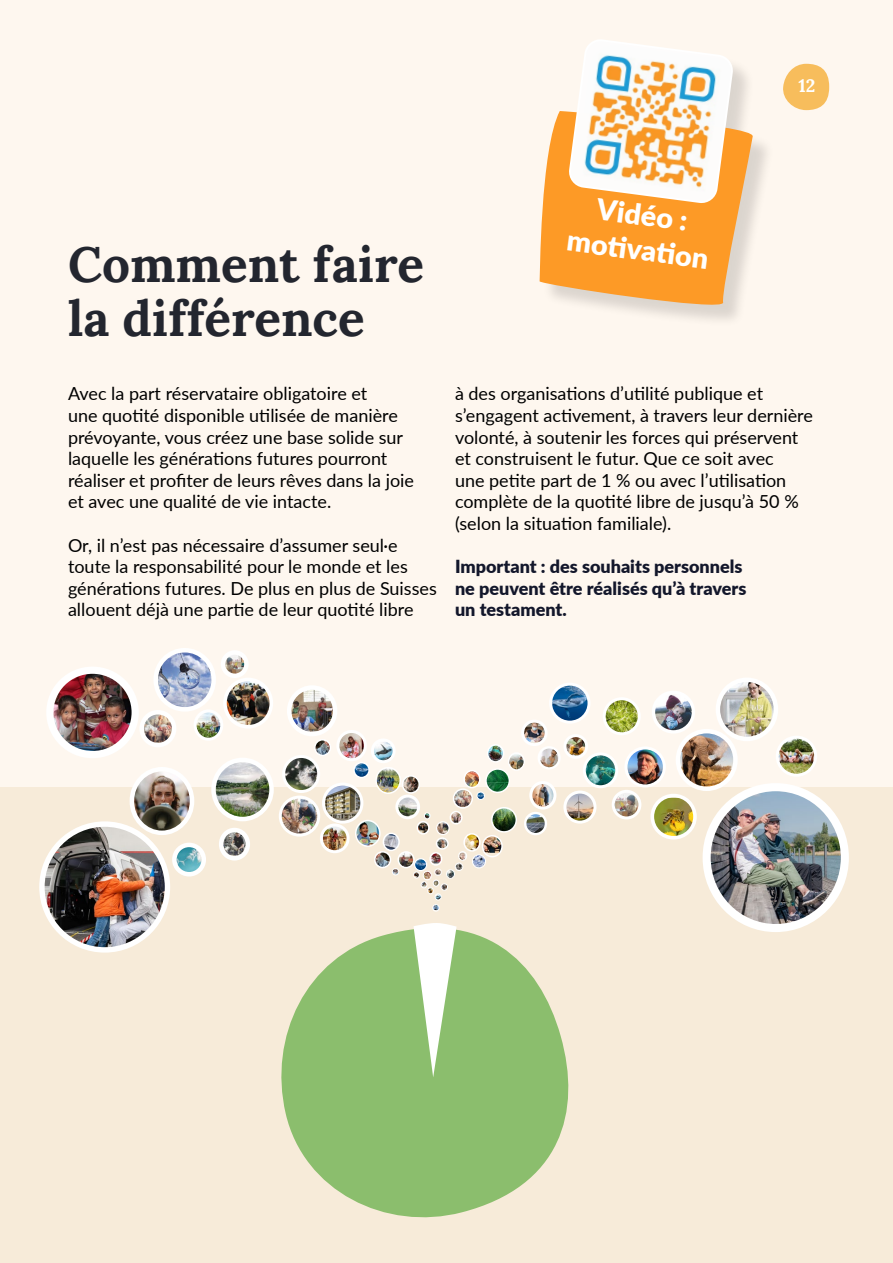
<style>
.page{position:relative;width:893px;height:1263px;background:#fff}
.page>*{position:absolute;margin:0;border:0;box-sizing:border-box;transform-origin:0 0}
.t1{font:49.5px/54px "Lora";color:#23262f}
.t2{font:900 28.8px/34.5px "Lato";color:#fff;text-align:center}
.t3{font:18px/21.6px "Lato";color:#000}
.t4{font:900 18px/21.6px "Lato";color:#13172b}
.t5{font:18px "Lora";color:#fff}
</style>
<div class="page">
<div style="left:0;top:0;width:893px;height:1114px;background:#fef7ef"></div>
<div style="left:0;top:787px;width:893px;height:476px;background:#f7ebd9"></div>
<div style="left:542px;top:42px;width:233px;height:285px;background:#000;opacity:.14"></div>
<svg style="left:539px;top:40px;width:215px;height:273px"></svg>
<img style="left:492px;top:808px;width:24px;height:24px;border-radius:12px">
<div style="left:491px;top:807px;width:26px;height:26px;border:2px solid #fff;border-radius:50%"></div>
<img style="left:678px;top:731px;width:57px;height:58px;border-radius:29px">
<div style="left:676px;top:729px;width:62px;height:62px;border:4px solid #fff;border-radius:50%"></div>
<img style="left:523px;top:721px;width:23px;height:24px;border-radius:12px">
<div style="left:521px;top:720px;width:27px;height:26px;border:3px solid #fff;border-radius:50%"></div>
<img style="left:485px;top:837px;width:15px;height:16px">
<div style="left:482px;top:835px;width:21px;height:22px;border:2px solid #fff;border-radius:50%"></div>
<img style="left:486px;top:769px;width:23px;height:23px;border-radius:12px">
<div style="left:485px;top:768px;width:25px;height:25px;border:2px solid #fff;border-radius:50%"></div>
<img style="left:42px;top:824px;width:125px;height:126px;border-radius:63px">
<div style="left:39px;top:821px;width:131px;height:131px;border:5px solid #fff;border-radius:50%"></div>
<img style="left:174px;top:845px;width:30px;height:29px;border-radius:15px">
<div style="left:172px;top:843px;width:34px;height:33px;border:4px solid #fff;border-radius:50%"></div>
<img style="left:340px;top:734px;width:23px;height:23px">
<div style="left:336px;top:730px;width:31px;height:31px;border:3px solid #fff;border-radius:50%"></div>
<img style="left:289px;top:687px;width:46px;height:47px;border-radius:23px">
<div style="left:287px;top:685px;width:50px;height:51px;border:4px solid #fff;border-radius:50%"></div>
<div style="left:413px;top:871px;width:7px;height:7px;border:1px solid #fff;border-radius:50%"></div>
<img style="left:490px;top:747px;width:11px;height:13px">
<div style="left:487px;top:744px;width:17px;height:19px;border:2px solid #fff;border-radius:50%"></div>
<img style="left:453px;top:789px;width:19px;height:19px;border-radius:9px">
<div style="left:453px;top:788px;width:20px;height:21px;border:2px solid #fff;border-radius:50%"></div>
<svg style="left:477px;top:792px;width:7px;height:7px"></svg>
<div style="left:477px;top:792px;width:8px;height:8px;border:1px solid #fff;border-radius:50%"></div>
<img style="left:707px;top:787px;width:138px;height:141px">
<div style="left:703px;top:783px;width:146px;height:149px;border:8px solid #fff;border-radius:50%"></div>
<img style="left:604px;top:699px;width:35px;height:35px;border-radius:18px">
<div style="left:603px;top:697px;width:38px;height:38px;border:3px solid #fff;border-radius:50%"></div>
<img style="left:222px;top:831px;width:25px;height:24px">
<div style="left:219px;top:828px;width:31px;height:32px;border:4px solid #fff;border-radius:50%"></div>
<img style="left:532px;top:784px;width:23px;height:24px">
<div style="left:529px;top:781px;width:27px;height:28px;border:3px solid #fff;border-radius:50%"></div>
<img style="left:397px;top:796px;width:22px;height:22px;border-radius:11px">
<div style="left:395px;top:794px;width:25px;height:25px;border:3px solid #fff;border-radius:50%"></div>
<img style="left:565px;top:735px;width:22px;height:22px;border-radius:11px">
<div style="left:563px;top:734px;width:25px;height:25px;border:3px solid #fff;border-radius:50%"></div>
<img style="left:375px;top:852px;width:15px;height:15px;border-radius:8px">
<div style="left:374px;top:851px;width:17px;height:17px;border:2px solid #fff;border-radius:50%"></div>
<img style="left:655px;top:799px;width:39px;height:39px">
<div style="left:650px;top:794px;width:47px;height:45px;border:4px solid #fff;border-radius:50%"></div>
<img style="left:655px;top:694px;width:37px;height:38px">
<div style="left:652px;top:691px;width:43px;height:42px;border:3px solid #fff;border-radius:50%"></div>
<img style="left:525px;top:813px;width:21px;height:21px;border-radius:10px">
<div style="left:524px;top:812px;width:23px;height:23px;border:2px solid #fff;border-radius:50%"></div>
<img style="left:584px;top:754px;width:33px;height:33px;border-radius:16px">
<div style="left:583px;top:752px;width:35px;height:36px;border:3px solid #fff;border-radius:50%"></div>
<img style="left:567px;top:794px;width:28px;height:26px">
<div style="left:563px;top:790px;width:33px;height:34px;border:3px solid #fff;border-radius:50%"></div>
<div style="left:472px;top:854px;width:14px;height:14px;border:1px solid #fff;border-radius:50%"></div>
<img style="left:626px;top:748px;width:38px;height:38px;border-radius:19px">
<div style="left:624px;top:746px;width:42px;height:41px;border:3px solid #fff;border-radius:50%"></div>
<img style="left:551px;top:684px;width:38px;height:38px;border-radius:19px">
<div style="left:549px;top:683px;width:41px;height:41px;border:3px solid #fff;border-radius:50%"></div>
<img style="left:466px;top:773px;width:12px;height:15px">
<div style="left:463px;top:770px;width:18px;height:18px;border:2px solid #fff;border-radius:50%"></div>
<img style="left:511px;top:755px;width:11px;height:13px">
<div style="left:508px;top:752px;width:17px;height:19px;border:2px solid #fff;border-radius:50%"></div>
<img style="left:613px;top:791px;width:27px;height:27px;border-radius:13px">
<div style="left:612px;top:790px;width:29px;height:29px;border:3px solid #fff;border-radius:50%"></div>
<img style="left:372px;top:740px;width:22px;height:22px;border-radius:11px">
<div style="left:371px;top:738px;width:25px;height:25px;border:3px solid #fff;border-radius:50%"></div>
<img style="left:398px;top:852px;width:16px;height:15px;border-radius:8px">
<div style="left:397px;top:851px;width:18px;height:17px;border:2px solid #fff;border-radius:50%"></div>
<img style="left:315px;top:740px;width:15px;height:15px;border-radius:8px">
<div style="left:314px;top:739px;width:17px;height:17px;border:2px solid #fff;border-radius:50%"></div>
<img style="left:54px;top:670px;width:77px;height:80px">
<div style="left:46px;top:667px;width:93px;height:91px;border:7px solid #fff;border-radius:50%"></div>
<img style="left:354px;top:763px;width:15px;height:14px;border-radius:8px">
<div style="left:353px;top:762px;width:17px;height:16px;border:2px solid #fff;border-radius:50%"></div>
<img style="left:216px;top:763px;width:53px;height:56px">
<div style="left:211px;top:758px;width:63px;height:63px;border:4px solid #fff;border-radius:50%"></div>
<img style="left:718px;top:682px;width:55px;height:55px">
<div style="left:716px;top:677px;width:62px;height:64px;border:4px solid #fff;border-radius:50%"></div>
<img style="left:228px;top:679px;width:40px;height:45px">
<div style="left:223px;top:678px;width:50px;height:51px;border:4px solid #fff;border-radius:50%"></div>
<img style="left:158px;top:653px;width:53px;height:54px">
<div style="left:153px;top:648px;width:63px;height:64px;border:4px solid #fff;border-radius:50%"></div>
<img style="left:284px;top:756px;width:35px;height:35px;border-radius:18px">
<div style="left:282px;top:755px;width:38px;height:38px;border:3px solid #fff;border-radius:50%"></div>
<img style="left:198px;top:713px;width:21px;height:24px">
<div style="left:194px;top:709px;width:29px;height:32px;border:3px solid #fff;border-radius:50%"></div>
<img style="left:378px;top:770px;width:21px;height:21px">
<div style="left:375px;top:767px;width:26px;height:27px;border:2px solid #fff;border-radius:50%"></div>
<img style="left:357px;top:820px;width:21px;height:24px">
<div style="left:355px;top:820px;width:26px;height:27px;border:2px solid #fff;border-radius:50%"></div>
<img style="left:280px;top:797px;width:39px;height:38px;border-radius:19px">
<div style="left:279px;top:795px;width:41px;height:41px;border:3px solid #fff;border-radius:50%"></div>
<img style="left:323px;top:784px;width:39px;height:38px;border-radius:19px">
<div style="left:322px;top:782px;width:41px;height:42px;border:3px solid #fff;border-radius:50%"></div>
<img style="left:777px;top:737px;width:39px;height:38px;border-radius:19px">
<div style="left:776px;top:736px;width:41px;height:41px;border:3px solid #fff;border-radius:50%"></div>
<img style="left:383px;top:833px;width:15px;height:17px">
<div style="left:383px;top:833px;width:17px;height:18px;border:2px solid #fff;border-radius:50%"></div>
<img style="left:402px;top:776px;width:17px;height:17px;border-radius:8px">
<div style="left:402px;top:775px;width:18px;height:19px;border:2px solid #fff;border-radius:50%"></div>
<img style="left:324px;top:827px;width:22px;height:25px">
<div style="left:320px;top:823px;width:30px;height:30px;border:3px solid #fff;border-radius:50%"></div>
<img style="left:539px;top:747px;width:20px;height:21px;border-radius:10px">
<div style="left:538px;top:746px;width:23px;height:23px;border:2px solid #fff;border-radius:50%"></div>
<img style="left:144px;top:715px;width:29px;height:29px">
<div style="left:139px;top:710px;width:37px;height:37px;border:4px solid #fff;border-radius:50%"></div>
<img style="left:223px;top:652px;width:23px;height:24px;border-radius:12px">
<div style="left:221px;top:650px;width:28px;height:28px;border:4px solid #fff;border-radius:50%"></div>
<img style="left:132px;top:772px;width:60px;height:61px">
<div style="left:130px;top:767px;width:64px;height:68px;border:4px solid #fff;border-radius:50%"></div>
<svg style="left:392px;top:868px;width:7px;height:7px"></svg>
<div style="left:392px;top:868px;width:7px;height:7px;border:1px solid #fff;border-radius:50%"></div>
<img style="left:414px;top:811px;width:71px;height:96px">
<div style="left:434px;top:868px;width:8px;height:8px;border:1px solid #fff;border-radius:50%"></div>
<svg style="left:783px;top:64px;width:46px;height:46px"></svg>
<svg style="left:281px;top:907px;width:288px;height:311px;fill:#8bbe6d"></svg>
<svg style="left:413px;top:923px;width:44px;height:154px;background:#c5deb6"></svg>
<p class="t5" style="left:798px;top:72px;width:18px">12</p>
<h1 class="t1" style="left:68px;top:234px;width:357px">Comment faire la différence</h1>
<h2 class="t2" style="left:575px;top:187px;width:144px;rotate:8deg">Vidéo : moti vati on</h2>
<p class="t3" style="left:68px;top:382px;width:347px">Avec la part réservataire obligatoire et<br>une quotité disponible utilisée de manière prévoyante, vous créez une base solide sur laquelle les générations futures pourront réaliser et profiter de leurs rêves dans la joie et avec une qualité de vie intacte.</p>
<p class="t3" style="left:68px;top:533px;width:370px">Or, il n’est pas nécessaire d’assumer seul·e toute la responsabilité pour le monde et les générations futures. De plus en plus de Suisses allouent déjà une partie de leur quotité libre</p>
<p class="t3" style="left:455px;top:382px;width:359px">à des organisations d’utilité publique et s’engagent activement, à travers leur dernière volonté, à soutenir les forces qui préservent et construisent le futur. Que ce soit avec<br>une petite part de 1 % ou avec l’utilisation complète de la quotité libre de jusqu’à 50 % (selon la situation familiale).</p>
<p class="t4" style="left:455px;top:555px;width:293px">Important : des souhaits personnels ne peuvent être réalisés qu’à travers un testament.</p>
</div>
